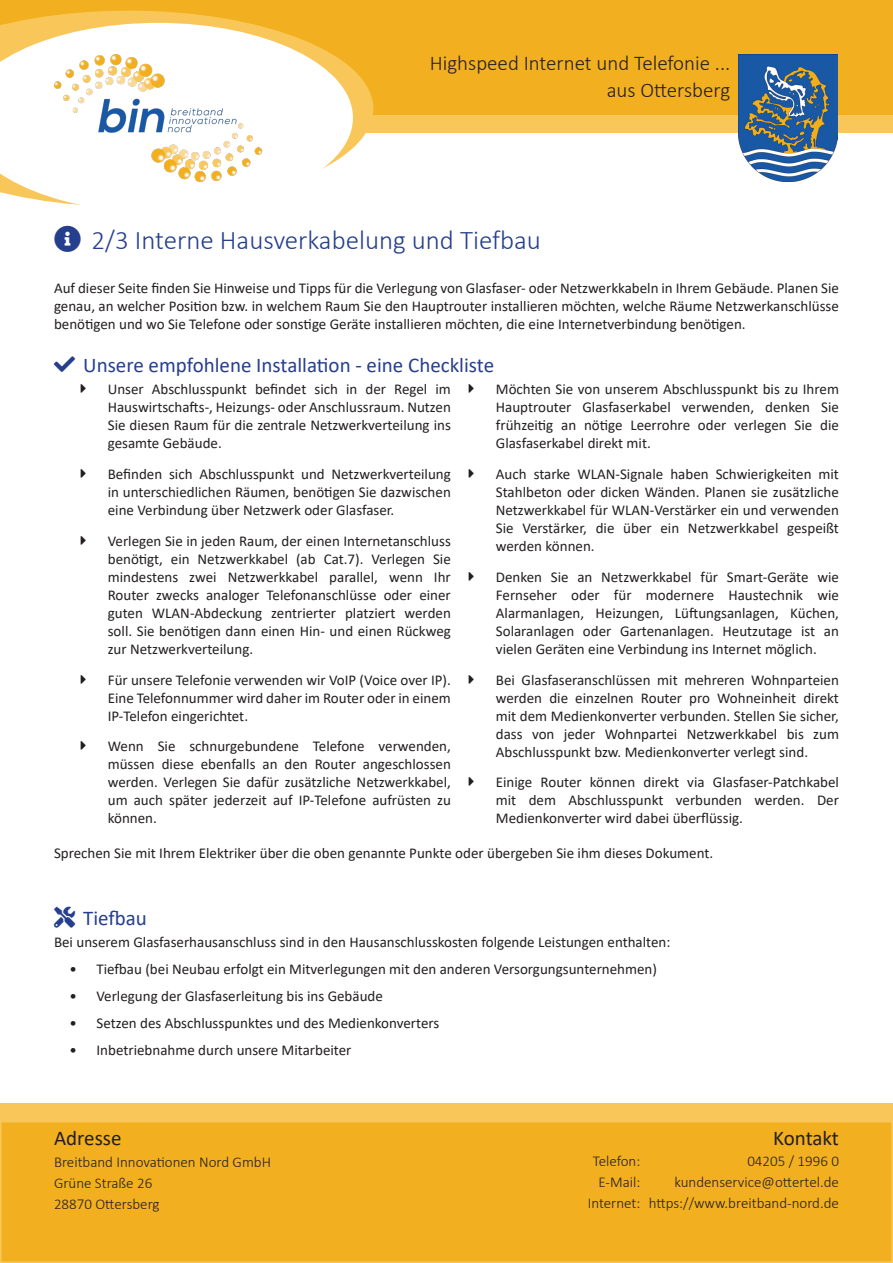
<style>
.page{position:relative;width:893px;height:1263px;background:#fff}
.page>*{position:absolute;margin:0;border:0;box-sizing:border-box;transform-origin:0 0}
.t1{font:300 27px "Calibri";color:#253f8e}
.t2{font:21px "Calibri";color:#253f8e}
.t3{font:300 21px/27px "Calibri";color:#231f20;text-align:right}
.t4{font:21px "Calibri";color:#231f20}
.t5{font:15px/18px "Calibri";color:#231f20;text-align:justify}
.t6{font:300 15px/21px "Calibri";color:#231f20;text-align:right}
</style>
<div class="page">
<div style="left:0;top:1121px;width:893px;height:142px;background:#f2af1f;border:2px solid #f9c759"></div>
<div style="left:0;top:1104px;width:893px;height:17px;background:#f9c759"></div>
<div style="left:0;top:0;width:893px;height:133px;background:#f2af1f"></div>
<svg style="left:11px;top:11px;width:362px;height:137px"></svg>
<svg style="left:0;top:23px;width:353px;height:182px;fill:#fff"></svg>
<img style="left:54px;top:54px;width:210px;height:128px">
<div style="left:359px;top:116px;width:534px;height:17px;background:#f9c759"></div>
<img style="left:738px;top:54px;width:100px;height:128px">
<h2 class="t3" style="left:430px;top:49px;width:302px">Highspeed Internet und Telefonie ... aus Ottersberg</h2>
<p class="t1" style="left:92px;top:223px;width:451px">2/3 Interne Hausverkabelung und Tiefbau</p>
<p class="t5" style="left:54px;top:278px;width:786px">Auf dieser Seite finden Sie Hinweise und Tipps für die Verlegung von Glasfaser- oder Netzwerkkabeln in Ihrem Gebäude. Planen Sie genau, an welcher Position bzw. in welchem Raum Sie den Hauptrouter installieren möchten, welche Räume Netzwerkanschlüsse benötigen und wo Sie Telefone oder sonstige Geräte installieren möchten, die eine Internetverbindung benötigen.</p>
<p class="t2" style="left:83px;top:351px;width:412px">Unsere empfohlene Installation - eine Checkliste</p>
<p class="t5" style="left:108px;top:380px;width:345px;text-indent:-27px">→ Unser Abschlusspunkt befindet sich in der Regel im Hauswirtschafts-, Heizungs- oder Anschlussraum. Nutzen Sie diesen Raum für die zentrale Netzwerkverteilung ins gesamte Gebäude.</p>
<p class="t5" style="left:108px;top:465px;width:345px;text-indent:-27px">→ Befinden sich Abschlusspunkt und Netzwerkverteilung in unterschiedlichen Räumen, benötigen Sie dazwischen eine Verbindung über Netzwerk oder Glasfaser.</p>
<p class="t5" style="left:108px;top:531px;width:345px;text-indent:-27px">→ Verlegen Sie in jeden Raum, der einen Internetanschluss benötigt, ein Netzwerkkabel (ab Cat.7). Verlegen Sie mindestens zwei Netzwerkkabel parallel, wenn Ihr Router zwecks analoger Telefonanschlüsse oder einer guten WLAN-Abdeckung zentrierter platziert werden soll. Sie benötigen dann einen Hin- und einen Rückweg zur Netzwerkverteilung.</p>
<p class="t5" style="left:108px;top:670px;width:345px;text-indent:-27px">→ Für unsere Telefonie verwenden wir VoIP (Voice over IP).<br>Eine Telefonnummer wird daher im Router oder in einem IP-Telefon eingerichtet.</p>
<p class="t5" style="left:108px;top:737px;width:345px;text-indent:-27px">→ Wenn Sie schnurgebundene Telefone verwenden, müssen diese ebenfalls an den Router angeschlossen werden. Verlegen Sie dafür zusätzliche Netzwerkkabel, um auch später jederzeit auf IP-Telefone aufrüsten zu können.</p>
<p class="t5" style="left:496px;top:380px;width:345px;text-indent:-27px">→ Möchten Sie von unserem Abschlusspunkt bis zu Ihrem Hauptrouter Glasfaserkabel verwenden, denken Sie frühzeitig an nötige Leerrohre oder verlegen Sie die Glasfaserkabel direkt mit.</p>
<p class="t5" style="left:496px;top:465px;width:345px;text-indent:-27px">→ Auch starke WLAN-Signale haben Schwierigkeiten mit Stahlbeton oder dicken Wänden. Planen sie zusätzliche Netzwerkkabel für WLAN-Verstärker ein und verwenden Sie Verstärker, die über ein Netzwerkkabel gespeißt werden können.</p>
<p class="t5" style="left:496px;top:567px;width:345px;text-indent:-27px">→ Denken Sie an Netzwerkkabel für Smart-Geräte wie Fernseher oder für modernere Haustechnik wie Alarmanlagen, Heizungen, Lüftungsanlagen, Küchen, Solaranlagen oder Gartenanlagen. Heutzutage ist an vielen Geräten eine Verbindung ins Internet möglich.</p>
<p class="t5" style="left:496px;top:670px;width:345px;text-indent:-27px">→ Bei Glasfaseranschlüssen mit mehreren Wohnparteien werden die einzelnen Router pro Wohneinheit direkt mit dem Medienkonverter verbunden. Stellen Sie sicher, dass von jeder Wohnpartei Netzwerkkabel bis zum Abschlusspunkt bzw. Medienkonverter verlegt sind.</p>
<p class="t5" style="left:496px;top:773px;width:345px;text-indent:-27px">→ Einige Router können direkt via Glasfaser-Patchkabel mit dem Abschlusspunkt verbunden werden. Der Medienkonverter wird dabei überflüssig.</p>
<p class="t5" style="left:54px;top:843px;width:661px">Sprechen Sie mit Ihrem Elektriker über die oben genannte Punkte oder übergeben Sie ihm dieses Dokument.</p>
<p class="t2" style="left:83px;top:903px;width:65px">Tiefbau</p>
<p class="t5" style="left:54px;top:932px;width:618px">Bei unserem Glasfaserhausanschluss sind in den Hausanschlusskosten folgende Leistungen enthalten:</p>
<p class="t5" style="left:70px;top:959px;width:589px">• Tiefbau (bei Neubau erfolgt ein Mitverlegungen mit den anderen Versorgungsunternehmen)</p>
<p class="t5" style="left:70px;top:986px;width:315px">• Verlegung der Glasfaserleitung bis ins Gebäude</p>
<p class="t5" style="left:70px;top:1013px;width:371px">• Setzen des Abschlusspunktes und des Medienkonverters</p>
<p class="t5" style="left:70px;top:1040px;width:283px">• Inbetriebnahme durch unsere Mitarbeiter</p>
<h2 class="t4" style="left:54px;top:1124px;width:69px">Adresse</h2>
<h2 class="t4" style="left:773px;top:1124px;width:67px">Kontakt</h2>
<p class="t6" style="left:54px;top:1151px;width:218px;text-align:left">Breitband Innovationen Nord GmbH<br>Grüne Straße 26<br>28870 Ottersberg</p>
<p class="t6" style="left:649px;top:1151px;width:192px">04205 / 1996 0 kundenservice@ottertel.de https://www.breitband-nord.de</p>
<p class="t6" style="left:588px;top:1151px;width:54px">Telefon:<br>E-Mail:<br>Internet:</p>
</div>
